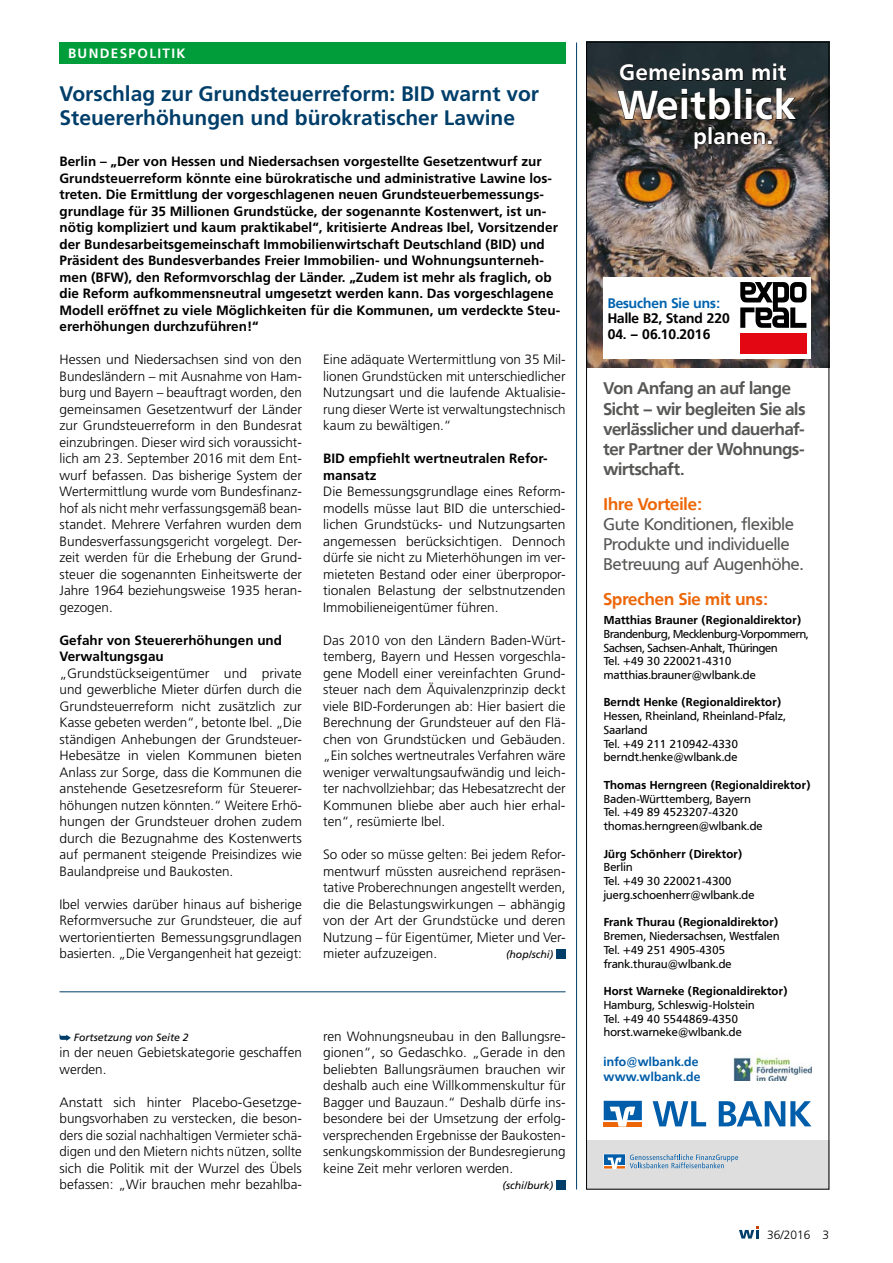
<style>
.page{position:relative;width:893px;height:1263px;background:#fff}
.page>*{position:absolute;margin:0;border:0;box-sizing:border-box;transform-origin:0 0}
.t1{font:700 40.2px "Frutiger VR";letter-spacing:.03em;color:#fff}
.t2{font:700 22.05px "Frutiger VR";letter-spacing:.03em;color:#fff}
.t3{font:700 21px/24px "Frutiger";color:#003e6a}
.t4{font:700 16.8px/20.1px "Frutiger VR";letter-spacing:-.015em;color:#575756}
.t5{font:16.8px/20.1px "Frutiger VR";color:#575756}
.t6{font:700 16.8px "Frutiger VR";color:#ec6608}
.t7{font:700 13.8px "Frutiger VR";color:#000}
.t8{font:700 13.8px "Frutiger VR";color:#0063af}
.t9{font:300 13.5px/16.5px "Frutiger";color:#000;text-align:justify}
.t10{font:700 13.5px/16.5px "Frutiger";color:#000}
.t11{font:700 13.5px "Frutiger";letter-spacing:.1em;color:#fff}
.t12{font:700 12.15px/14.7px "Frutiger VR";letter-spacing:.02em;color:#005da9}
.t13{font:300 12px "Frutiger";color:#000}
.t14{font:11.4px/13.8px "Frutiger VR";letter-spacing:.02em;color:#000}
.t15{font:700 11.4px "Frutiger VR";letter-spacing:.02em;color:#000}
.t16{font:11.4px/13.8px "Frutiger VR";letter-spacing:-.01em;color:#000}
.t17{font:italic 10.5px "Frutiger";color:#000}
.s1{font-size:26.85px}
</style>
<div class="page">
<div style="left:556px;top:1180px;width:10px;height:9px;background:#003e6a"></div>
<div style="left:556px;top:949px;width:10px;height:9px;background:#003e6a"></div>
<div style="left:60px;top:43px;width:506px;height:21px;background:#009d3a"></div>
<hr style="left:576px;top:43px;width:1px;height:1146px;background:#003e6a">
<img style="left:588px;top:44px;width:239px;height:323px">
<div style="left:586px;top:1140px;width:243px;height:49px;background:#dedede"></div>
<svg style="left:604px;top:1101px;width:38px;height:25px"></svg>
<svg style="left:653px;top:1101px;width:53px;height:25px"></svg>
<svg style="left:719px;top:1101px;width:92px;height:25px"></svg>
<div style="left:603px;top:1154px;width:23px;height:15px;border:1px solid #fff"></div>
<svg style="left:604px;top:1154px;width:134px;height:14px"></svg>
<svg style="left:619px;top:63px;width:125px;height:18px"></svg>
<svg style="left:752px;top:63px;width:35px;height:18px"></svg>
<svg style="left:617px;top:88px;width:114px;height:32px"></svg>
<div style="left:734px;top:88px;width:7px;height:32px;border:1px solid #000"></div>
<svg style="left:745px;top:88px;width:52px;height:32px"></svg>
<svg style="left:694px;top:131px;width:13px;height:18px"></svg>
<div style="left:708px;top:127px;width:4px;height:17px;border:1px solid #000"></div>
<svg style="left:713px;top:130px;width:59px;height:15px"></svg>
<div style="left:603px;top:278px;width:135px;height:81px;background:#fff"></div>
<div style="left:736px;top:277px;width:75px;height:82px;background:#fff"></div>
<div style="left:740px;top:333px;width:66px;height:21px;background:#e30613"></div>
<svg style="left:740px;top:282px;width:66px;height:46px"></svg>
<img style="left:733px;top:1054px;width:78px;height:26px">
<svg style="left:60px;top:1034px;width:11px;height:7px"></svg>
<hr style="left:60px;top:991px;width:506px;height:1px;background:#003e6a">
<svg style="left:739px;top:1226px;width:20px;height:12px"></svg>
<p class="t11" style="left:68px;top:46px;width:119px">BUNDESPOLITIK</p>
<h3 class="t3" style="left:60px;top:82px;width:481px">Vorschlag zur Grundsteuerreform: BID warnt vor<br>Steuererhöhungen und bürokratischer Lawine</h3>
<p class="t10" style="left:60px;top:153px;width:502px">Berlin – „Der von Hessen und Niedersachsen vorgestellte Gesetzentwurf zur Grundsteuerreform könnte eine bürokratische und administrative Lawine los&shy;treten. Die Ermittlung der vorgeschlagenen neuen Grundsteuerbemessungs&shy;grundlage für 35 Millionen Grundstücke, der sogenannte Kostenwert, ist un&shy;nötig kompliziert und kaum praktikabel“, kritisierte Andreas Ibel, Vorsitzender der Bundesarbeitsgemeinschaft Immobilienwirtschaft Deutschland (BID) und Präsident des Bundesverbandes Freier Immobilien- und Wohnungsunterneh&shy;men (BFW), den Reformvorschlag der Länder. „Zudem ist mehr als fraglich, ob die Reform aufkommensneutral umgesetzt werden kann. Das vorgeschlagene Modell eröffnet zu viele Möglichkeiten für die Kommunen, um verdeckte Steu&shy;ererhöhungen durchzuführen!“</p>
<p class="t9" style="left:60px;top:352px;width:244px">Hessen und Niedersachsen sind von den Bundesländern – mit Ausnahme von Ham&shy;burg und Bayern – beauftragt worden, den gemeinsamen Gesetzentwurf der Länder zur Grundsteuerreform in den Bundesrat einzubringen. Dieser wird sich voraussicht&shy;lich am 23. September 2016 mit dem Ent&shy;wurf befassen. Das bisherige System der Wertermittlung wurde vom Bundesfinanz&shy;hof als nicht mehr verfassungsgemäß bean&shy;standet. Mehrere Verfahren wurden dem Bundesverfassungsgericht vorgelegt. Der&shy;zeit werden für die Erhebung der Grund&shy;steuer die sogenannten Einheitswerte der Jahre 1964 beziehungsweise 1935 heran&shy;gezogen.</p>
<p class="t10" style="left:60px;top:632px;width:224px">Gefahr von Steuererhöhungen und<br>Verwaltungsgau</p>
<p class="t9" style="left:60px;top:665px;width:244px">„Grundstückseigentümer und private und gewerbliche Mieter dürfen durch die Grundsteuerreform nicht zusätzlich zur Kasse gebeten werden“, betonte Ibel. „Die ständigen Anhebungen der Grundsteuer-Hebesätze in vielen Kommunen bieten Anlass zur Sorge, dass die Kommunen die anstehende Gesetzesreform für Steuerer&shy;höhungen nutzen könnten.“ Weitere Erhö&shy;hungen der Grundsteuer drohen zudem durch die Bezugnahme des Kostenwerts auf permanent steigende Preisindizes wie Baulandpreise und Baukosten.</p>
<p class="t9" style="left:60px;top:896px;width:244px">Ibel verwies darüber hinaus auf bisherige Reformversuche zur Grundsteuer, die auf wertorientierten Bemessungsgrundlagen basierten. „Die Vergangenheit hat gezeigt:</p>
<p class="t9" style="left:323px;top:352px;width:244px">Eine adäquate Wertermittlung von 35 Mil&shy;lionen Grundstücken mit unterschiedlicher Nutzungsart und die laufende Aktualisie&shy;rung dieser Werte ist verwaltungstechnisch kaum zu bewältigen.“</p>
<p class="t10" style="left:323px;top:450px;width:226px">BID empfiehlt wertneutralen Refor&shy;mansatz</p>
<p class="t9" style="left:323px;top:484px;width:244px">Die Bemessungsgrundlage eines Reform&shy;modells müsse laut BID die unterschied&shy;lichen Grundstücks- und Nutzungsarten angemessen berücksichtigen. Dennoch dürfe sie nicht zu Mieterhöhungen im ver&shy;mieteten Bestand oder einer überpropor&shy;tionalen Belastung der selbstnutzenden Immobilieneigentümer führen.</p>
<p class="t9" style="left:323px;top:632px;width:244px">Das 2010 von den Ländern Baden-Würt&shy;temberg, Bayern und Hessen vorgeschla&shy;gene Modell einer vereinfachten Grund&shy;steuer nach dem Äquivalenzprinzip deckt viele BID-Forderungen ab: Hier basiert die Berechnung der Grundsteuer auf den Flä&shy;chen von Grundstücken und Gebäuden. „Ein solches wertneutrales Verfahren wäre weniger verwaltungsaufwändig und leich&shy;ter nachvollziehbar; das Hebesatzrecht der Kommunen bliebe aber auch hier erhal&shy;ten“, resümierte Ibel.</p>
<p class="t9" style="left:323px;top:847px;width:244px">So oder so müsse gelten: Bei jedem Refor&shy;mentwurf müssten ausreichend repräsen&shy;tative Proberechnungen angestellt werden, die die Belastungswirkungen – abhängig von der Art der Grundstücke und deren Nutzung – für Eigentümer, Mieter und Ver&shy;mieter aufzuzeigen.</p>
<p class="t17" style="left:506px;top:949px;width:49px">(hop/schi)</p>
<p class="t17" style="left:74px;top:1031px;width:116px">Fortsetzung von Seite 2</p>
<p class="t9" style="left:60px;top:1045px;width:244px">in der neuen Gebietskategorie geschaffen werden.</p>
<p class="t9" style="left:60px;top:1094px;width:244px">Anstatt sich hinter Placebo-Gesetzge&shy;bungsvorhaben zu verstecken, die beson&shy;ders die sozial nachhaltigen Vermieter schä&shy;digen und den Mietern nichts nützen, sollte sich die Politik mit der Wurzel des Übels befassen: „Wir brauchen mehr bezahlba-</p>
<p class="t9" style="left:323px;top:1028px;width:244px">ren Wohnungsneubau in den Ballungsre&shy;gionen“, so Gedaschko. „Gerade in den beliebten Ballungsräumen brauchen wir deshalb auch eine Willkommenskultur für Bagger und Bauzaun.“ Deshalb dürfe ins&shy;besondere bei der Umsetzung der erfolg&shy;versprechenden Ergebnisse der Baukosten&shy;senkungskommission der Bundesregierung keine Zeit mehr verloren werden.</p>
<p class="t17" style="left:503px;top:1180px;width:52px">(schi/burk)</p>
<h2 class="t2" style="left:619px;top:59px;width:168px">Gemeinsam mit</h2>
<h1 class="t1" style="left:618px;top:81px;width:179px">Weitblick</h1>
<h2 class="t2" style="left:693px;top:123px;width:81px">planen<span class="s1">.</span></h2>
<p class="t8" style="left:608px;top:295px;width:114px">Besuchen Sie uns:</p>
<p class="t7" style="left:608px;top:310px;width:124px">Halle B2, Stand 220</p>
<p class="t7" style="left:608px;top:326px;width:104px">04. – 06.10.2016</p>
<p class="t4" style="left:603px;top:379px;width:203px">Von Anfang an auf lange<br>Sicht – wir begleiten Sie als verlässlicher und dauerhaf&shy;ter Partner der Wohnungs&shy;wirtschaft.</p>
<p class="t6" style="left:603px;top:494px;width:100px">Ihre Vorteile:</p>
<p class="t5" style="left:603px;top:514px;width:201px">Gute Konditionen, flexible<br>Produkte und individuelle<br>Betreuung auf Augenhöhe.</p>
<p class="t6" style="left:603px;top:589px;width:166px">Sprechen Sie mit uns:</p>
<p class="t15" style="left:604px;top:613px;width:199px">Matthias Brauner (Regionaldirektor)</p>
<p class="t16" style="left:604px;top:627px;width:206px">Brandenburg, Mecklenburg-Vorpommern, Sachsen, Sachsen-Anhalt, Thüringen<br>Tel. +49 30 220021-4310 matthias.brauner@wlbank.de</p>
<p class="t15" style="left:604px;top:696px;width:179px">Berndt Henke (Regionaldirektor)</p>
<p class="t14" style="left:604px;top:709px;width:183px">Hessen, Rheinland, Rheinland-Pfalz,<br>Saarland<br>Tel. +49 211 210942-4330 berndt.henke@wlbank.de</p>
<p class="t15" style="left:604px;top:778px;width:208px">Thomas Herngreen (Regionaldirektor)</p>
<p class="t14" style="left:604px;top:792px;width:160px">Baden-Württemberg, Bayern<br>Tel. +49 89 4523207-4320 thomas.herngreen@wlbank.de</p>
<p class="t15" style="left:604px;top:847px;width:140px">Jürg Schönherr (Direktor)</p>
<p class="t14" style="left:604px;top:861px;width:152px">Berlin<br>Tel. +49 30 220021-4300 juerg.schoenherr@wlbank.de</p>
<p class="t15" style="left:604px;top:915px;width:176px">Frank Thurau (Regionaldirektor)</p>
<p class="t14" style="left:604px;top:929px;width:177px">Bremen, Niedersachsen, Westfalen<br>Tel. +49 251 4905-4305 frank.thurau@wlbank.de</p>
<p class="t15" style="left:604px;top:984px;width:185px">Horst Warneke (Regionaldirektor)</p>
<p class="t14" style="left:604px;top:998px;width:152px">Hamburg, Schleswig-Holstein<br>Tel. +49 40 5544869-4350 horst.warneke@wlbank.de</p>
<p class="t12" style="left:603px;top:1054px;width:98px">info@wlbank.de www.wlbank.de</p>
<p class="t13" style="left:767px;top:1227px;width:64px">36/2016 3</p>
</div>
